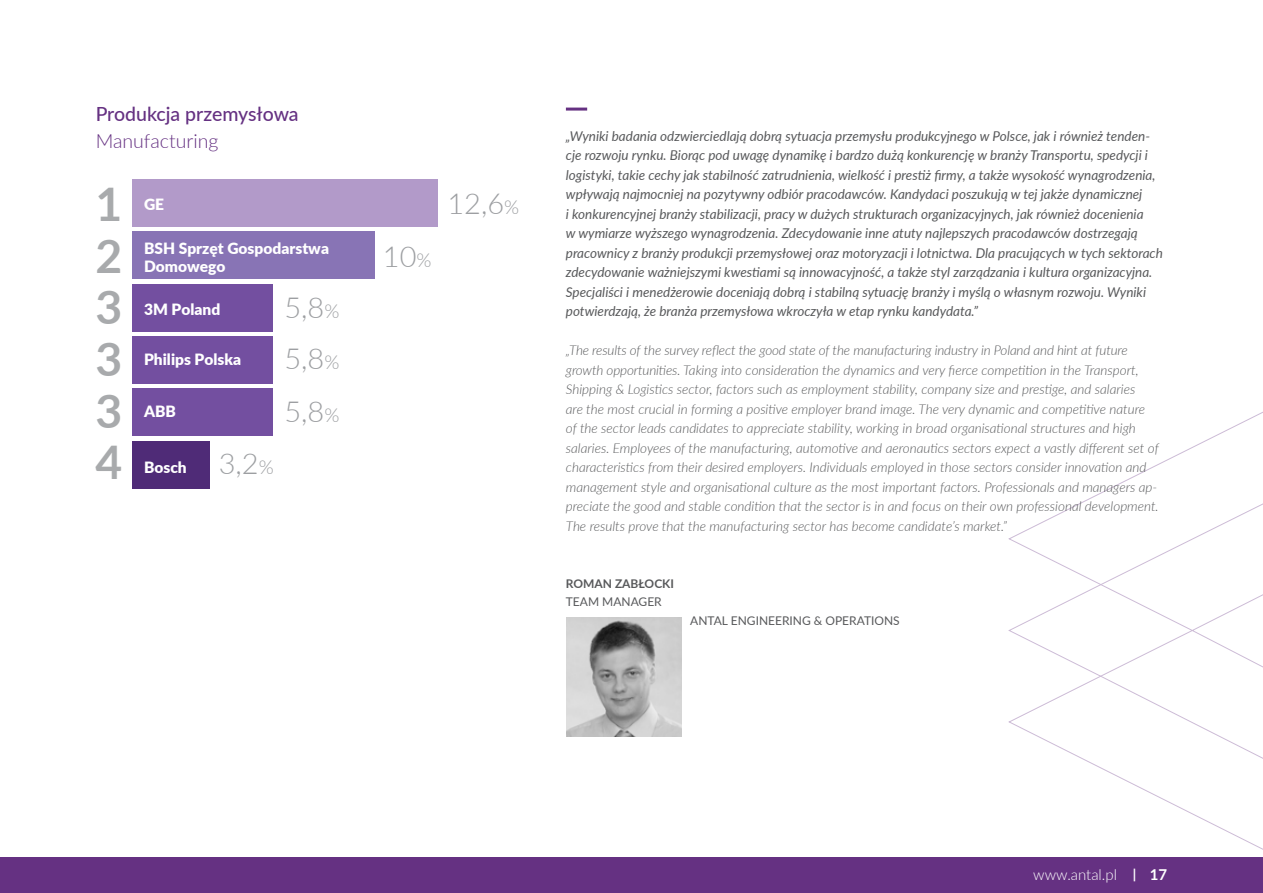
<style>
.page{position:relative;width:1263px;height:893px;background:#fff}
.page>*{position:absolute;margin:0;border:0;box-sizing:border-box;transform-origin:0 0}
.t1{font:700 46.35px/51.6px "Lato";color:#a8aaac;text-align:justify}
.t2{font:300 28.95px/52.3px "Lato";color:#9d9fa2;text-align:justify}
.t3{font:500 19.5px "Lato";color:#653182}
.t4{font:300 19.5px "Lato";color:#653182}
.t5{font:900 15.6px/18.6px "Lato";color:#fff}
.t6{font:300 15px "Lato";color:#fff}
.t7{font:italic 300 13.5px/19.5px "Lato";color:#58595b}
.t8{font:italic 13.5px/19.5px "Lato";color:#58595b}
.t9{font:12px "Lato";color:#58595b}
.t10{font:700 12px "Lato";color:#58595b}
.s1{font-size:19.35px}
.s2{font-weight:700;font-size:13.5px}
.s3{font-weight:700}
</style>
<div class="page">
<div style="left:0;top:857px;width:1263px;height:36px;background:#653182"></div>
<svg style="left:1008px;top:681px;width:255px;height:169px"></svg>
<svg style="left:1008px;top:412px;width:255px;height:158px"></svg>
<svg style="left:1008px;top:570px;width:255px;height:111px"></svg>
<hr style="left:566px;top:108px;width:21px;height:3px;background:#653182">
<img style="left:567px;top:617px;width:115px;height:119px">
<div style="left:132px;top:441px;width:77px;height:47px;background:#4f2b77"></div>
<div style="left:132px;top:389px;width:140px;height:47px;background:#734fa0"></div>
<div style="left:132px;top:336px;width:140px;height:48px;background:#734fa0"></div>
<div style="left:132px;top:284px;width:140px;height:47px;background:#734fa0"></div>
<div style="left:132px;top:232px;width:242px;height:47px;background:#8874b5"></div>
<div style="left:132px;top:179px;width:305px;height:48px;background:#b29ac9"></div>
<h3 class="t3" style="left:96px;top:100px;width:204px">Produkcja przemysłowa</h3>
<h3 class="t4" style="left:96px;top:127px;width:124px">Manufacturing</h3>
<h1 class="t1" style="left:95px;top:176px;width:28px">1</h1>
<h2 class="t2" style="left:447px;top:176px;width:73px">12,6<span class="s1">%</span></h2>
<h1 class="t1" style="left:95px;top:228px;width:28px">2<br>3<br>3<br>3<br>4</h1>
<p class="t5" style="left:144px;top:194px;width:22px">GE</p>
<p class="t5" style="left:144px;top:238px;width:186px">BSH Sprzęt Gospodarstwa<br>Domowego</p>
<p class="t5" style="left:144px;top:299px;width:78px">3M Poland</p>
<p class="t5" style="left:144px;top:350px;width:99px">Philips Polska</p>
<p class="t5" style="left:144px;top:401px;width:33px">ABB</p>
<h2 class="t2" style="left:383px;top:229px;width:50px">10<span class="s1">%</span></h2>
<h2 class="t2" style="left:284px;top:280px;width:56px">5,8<span class="s1">% </span>5,8<span class="s1">% </span>5,8<span class="s1">%</span></h2>
<h2 class="t2" style="left:219px;top:436px;width:56px">3,2<span class="s1">%</span></h2>
<p class="t5" style="left:144px;top:457px;width:44px">Bosch</p>
<p class="t8" style="left:566px;top:125px;width:598px">„Wyniki badania odzwierciedlają dobrą sytuacja przemysłu produkcyjnego w Polsce, jak i również tenden&shy;cje rozwoju rynku. Biorąc pod uwagę dynamikę i bardzo dużą konkurencję w branży Transportu, spedycji i logistyki, takie cechy jak stabilność zatrudnienia, wielkość i prestiż firmy, a także wysokość wynagrodzenia, wpływają najmocniej na pozytywny odbiór pracodawców. Kandydaci poszukują w tej jakże dynamicznej<br>i konkurencyjnej branży stabilizacji, pracy w dużych strukturach organizacyjnych, jak również docenienia<br>w wymiarze wyższego wynagrodzenia. Zdecydowanie inne atuty najlepszych pracodawców dostrzegają pracownicy z branży produkcji przemysłowej oraz motoryzacji i lotnictwa. Dla pracujących w tych sektorach zdecydowanie ważniejszymi kwestiami są innowacyjność, a także styl zarządzania i kultura organizacyjna.<br>Specjaliści i menedżerowie doceniają dobrą i stabilną sytuację branży i myślą o własnym rozwoju. Wyniki potwierdzają, że branża przemysłowa wkroczyła w etap rynku kandydata.”</p>
<p class="t7" style="left:566px;top:340px;width:594px">„The results of the survey reflect the good state of the manufacturing industry in Poland and hint at future growth opportunities. Taking into consideration the dynamics and very fierce competition in the Transport, Shipping &amp; Logistics sector, factors such as employment stability, company size and prestige, and salaries<br>are the most crucial in forming a positive employer brand image. The very dynamic and competitive nature of the sector leads candidates to appreciate stability, working in broad organisational structures and high salaries. Employees of the manufacturing, automotive and aeronautics sectors expect a vastly different set of characteristics from their desired employers. Individuals employed in those sectors consider innovation and management style and organisational culture as the most important factors. Professionals and managers ap&shy;preciate the good and stable condition that the sector is in and focus on their own professional development.<br>The results prove that the manufacturing sector has become candidate’s market.”</p>
<p class="t10" style="left:566px;top:574px;width:110px">ROMAN ZABŁOCKI</p>
<p class="t9" style="left:566px;top:593px;width:97px">TEAM MANAGER</p>
<p class="t9" style="left:690px;top:612px;width:211px">ANTAL ENGINEERING &amp; OPERATIONS</p>
<p class="t6" style="left:1033px;top:864px;width:136px">www.antal.pl <span class="s2">|</span> <span class="s3">17</span></p>
</div>
